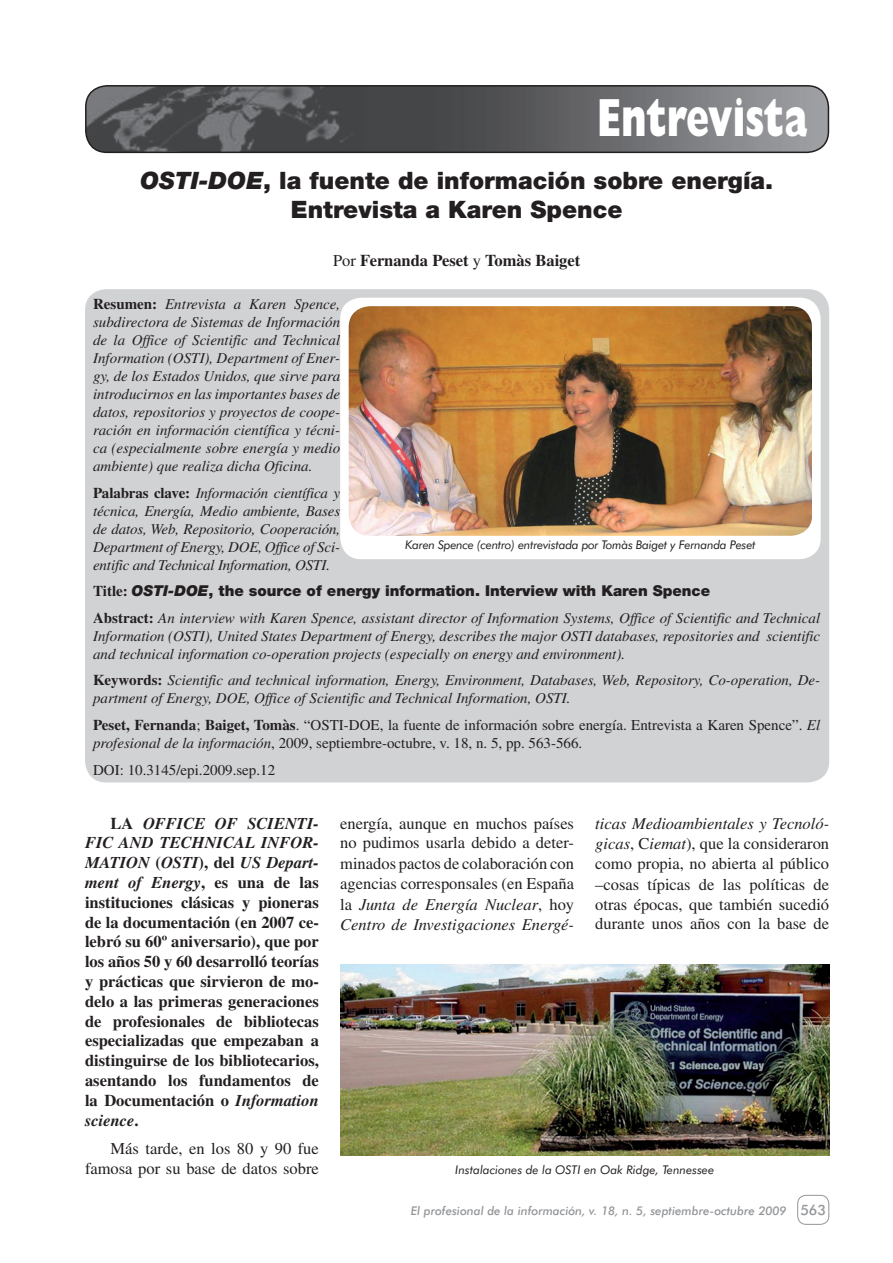
<style>
.page{position:relative;width:893px;height:1263px;background:#fff}
.page>*{position:absolute;margin:0;border:0;box-sizing:border-box;transform-origin:0 0}
.t1{font:800 54px "Gill Sans";color:#fff;scale:.7 1}
.t2{font:900 24px/28.8px "Helvetica Neue";color:#231f20;text-align:center}
.t3{font:700 16.5px/19.8px "Times";color:#231f20;text-align:justify}
.t4{font:16.5px/20.2px "Times";color:#231f20;text-align:justify}
.t5{font:italic 15px/18px "Times";color:#231f20;text-align:justify}
.t6{font:15px/18px "Times";color:#231f20}
.t7{font:900 15px "Helvetica Neue";color:#231f20}
.t8{font:500 14.25px "Futura BT";color:#939598}
.t9{font:italic 500 12px "Futura BT";color:#939598}
.t10{font:italic 12px "Futura BT";letter-spacing:-.02em;color:#231f20}
.t11{font:italic 12px "Futura BT";color:#231f20}
.s1{font-style:italic}
.s2{font-weight:400}
.s3{font-weight:700;font-style:normal}
.s4{font-family:"Times";font-weight:700}
.s5{font-weight:700}
</style>
<div class="page">
<div style="left:797px;top:1195px;width:32px;height:30px;border:1px solid #939598;border-radius:9px"></div>
<div style="left:85px;top:289px;width:744px;height:493px;background:#d1d2d4;border-radius:21px"></div>
<img style="left:86px;top:86px;width:742px;height:66px;border-radius:21px">
<div style="left:85px;top:85px;width:744px;height:68px;border:2px solid #231f20;border-radius:21px"></div>
<div style="left:340px;top:298px;width:481px;height:261px;background:#fff;border-radius:21px"></div>
<img style="left:349px;top:306px;width:463px;height:230px;border-radius:21px">
<img style="left:340px;top:964px;width:489px;height:192px">
<h1 class="t1" style="left:597px;top:86px;width:303px">Entrevista</h1>
<h2 class="t2" style="left:140px;top:166px;width:635px"><span class="s1">OSTI-DOE</span>, la fuente de información sobre energía.<br>Entrevista a Karen Spence</h2>
<p class="t3" style="left:333px;top:250px;width:249px"><span class="s2">Por</span> Fernanda Peset <span class="s2">y</span> Tomàs Baiget</p>
<p class="t5" style="left:93px;top:295px;width:249px"><span class="s3">Resumen:</span> Entrevista a Karen Spence, subdirectora de Sistemas de Información de la Office of Scientific and Technical Information (OSTI), Department of Ener&shy;gy, de los Estados Unidos, que sirve para introducirnos en las importantes bases de datos, repositorios y proyectos de coope&shy;ración en información científica y técni&shy;ca (especialmente sobre energía y medio ambiente) que realiza dicha Oficina.</p>
<p class="t5" style="left:93px;top:484px;width:249px"><span class="s3">Palabras clave:</span> Información científica y técnica, Energía, Medio ambiente, Bases de datos, Web, Repositorio, Cooperación, Department of Energy, DOE, Office of Sci&shy;entific and Technical Information, OSTI.</p>
<p class="t7" style="left:93px;top:582px;width:619px"><span class="s4">Title:</span> <span class="s1">OSTI-DOE</span>, the source of energy information. Interview with Karen Spence</p>
<p class="t5" style="left:93px;top:609px;width:729px"><span class="s3">Abstract:</span> An interview with Karen Spence, assistant director of Information Systems, Office of Scientific and Technical Information (OSTI), United States Department of Energy, describes the major OSTI databases, repositories and scientific and technical information co-operation projects (especially on energy and environment).</p>
<p class="t5" style="left:93px;top:671px;width:729px"><span class="s3">Keywords:</span> Scientific and technical information, Energy, Environment, Databases, Web, Repository, Co-operation, De&shy;partment of Energy, DOE, Office of Scientific and Technical Information, OSTI.</p>
<p class="t6" style="left:93px;top:716px;width:729px"><span class="s5">Peset, Fernanda</span>; <span class="s5">Baiget, Tomàs</span>. “OSTI-DOE, la fuente de información sobre energía. Entrevista a Karen Spence”. <span class="s1">El profesional de la información</span>, 2009, septiembre-octubre, v. 18, n. 5, pp. 563-566.</p>
<p class="t6" style="left:93px;top:760px;width:184px">DOI: 10.3145/epi.2009.sep.12</p>
<p class="t3" style="left:85px;top:813px;width:235px;text-indent:26px">LA <span class="s1">OFFICE OF SCIENTI-FIC AND TECHNICAL INFOR-MATION</span> (<span class="s1">OSTI</span>), del <span class="s1">US Depart&shy;ment of Energy</span>, es una de las instituciones clásicas y pioneras de la documentación (en 2007 ce&shy;lebró su 60º aniversario), que por los años 50 y 60 desarrolló teorías y prácticas que sirvieron de mo&shy;delo a las primeras generaciones de profesionales de bibliotecas especializadas que empezaban a distinguirse de los bibliotecarios, asentando los fundamentos de la Documentación o <span class="s1">Information science</span>.</p>
<p class="t4" style="left:85px;top:1138px;width:235px;line-height:19.8px;text-align:right">Más tarde, en los 80 y 90 fue famosa por su base de datos sobre</p>
<p class="t10" style="left:405px;top:538px;width:352px">Karen Spence (centro) entrevistada por Tomàs Baiget y Fernanda Peset</p>
<p class="t4" style="left:340px;top:813px;width:235px">energía, aunque en muchos países no pudimos usarla debido a deter&shy;minados pactos de colaboración con agencias corresponsales (en España la <span class="s1">Junta de Energía Nuclear</span>, hoy <span class="s1">Centro de Investigaciones Energé-</span></p>
<p class="t4" style="left:595px;top:813px;width:235px"><span class="s1">ticas Medioambientales y Tecnoló&shy;gicas</span>, C<span class="s1">iemat</span>), que la consideraron como propia, no abierta al público –cosas típicas de las políticas de otras épocas, que también sucedió durante unos años con la base de</p>
<p class="t11" style="left:455px;top:1162px;width:260px">Instalaciones de la OSTI en Oak Ridge, Tennessee</p>
<p class="t9" style="left:411px;top:1203px;width:377px">El profesional de la información, v. 18, n. 5, septiembre-octubre 2009</p>
<p class="t8" style="left:800px;top:1201px;width:27px">563</p>
</div>
